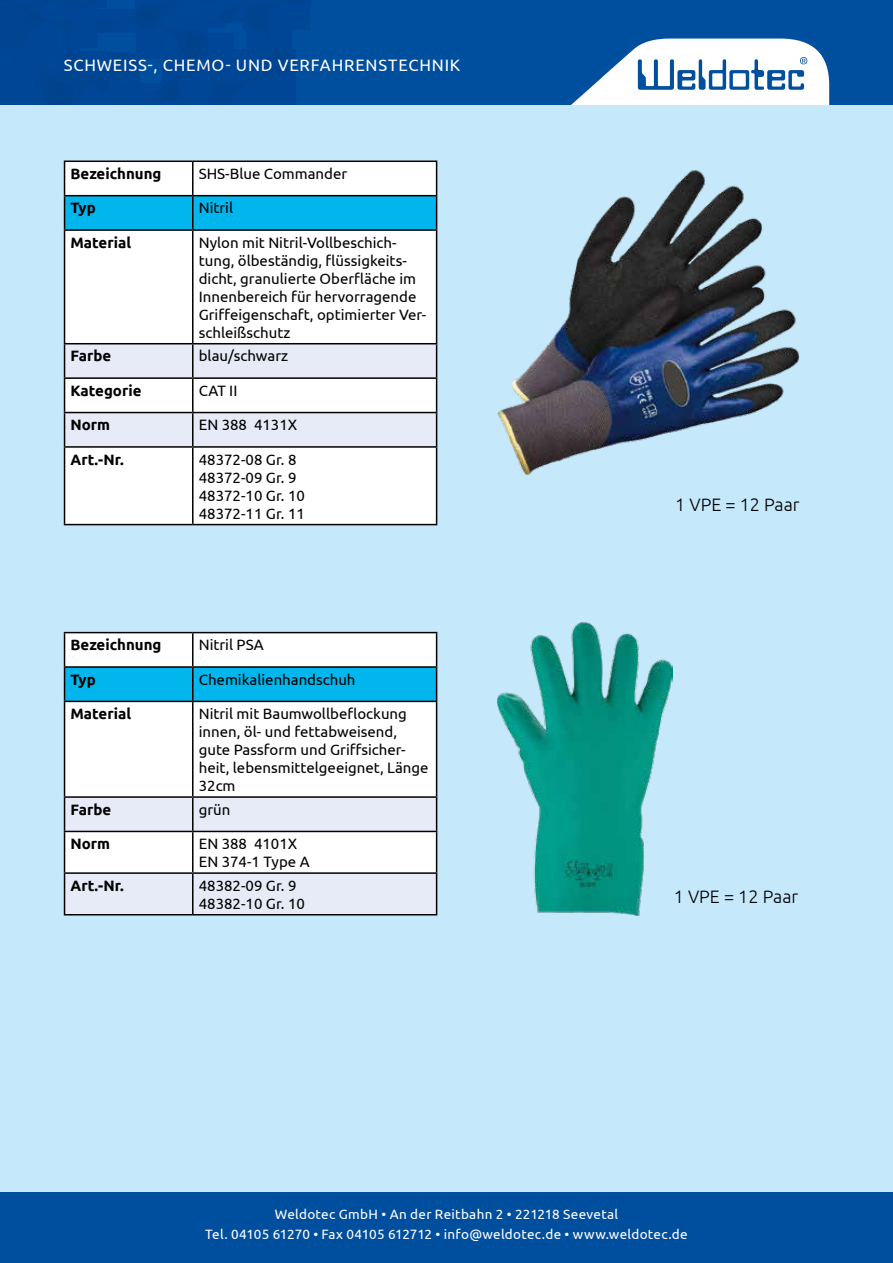
<style>
.page{position:relative;width:893px;height:1263px;background:#fff}
.page>*{position:absolute;margin:0;border:0;box-sizing:border-box;transform-origin:0 0}
.t1{font:300 18px "Ubuntu";color:#000}
.t2{font:16.5px "Ubuntu";letter-spacing:.05em;color:#fff}
.t3{font:15px/18px "Ubuntu";color:#000}
.t4{font:700 15px "Ubuntu";color:#000}
.t5{font:13.5px/19.5px "Ubuntu";letter-spacing:.02em;color:#fff;text-align:center}
</style>
<div class="page">
<div style="left:0;top:101px;width:893px;height:1091px;background:#c5e8fa"></div>
<div style="left:0;top:1192px;width:893px;height:71px;background:#004f9f"></div>
<div style="left:0;top:0;width:893px;height:104px;background:#004f9f"></div>
<svg style="left:0;top:0;width:306px;height:104px"></svg>
<svg style="left:571px;top:39px;width:258px;height:66px"></svg>
<div style="left:65px;top:162px;width:371px;height:362px;background:#fff"></div>
<div style="left:65px;top:196px;width:371px;height:33px;background:#00b6ed"></div>
<svg style="left:65px;top:344px;width:371px;height:102px;background:#eaecf5"></svg>
<hr style="left:64px;top:161px;width:129px;height:1px;background:#000">
<hr style="left:64px;top:162px;width:1px;height:33px;background:#000">
<hr style="left:193px;top:161px;width:244px;height:1px;background:#000">
<hr style="left:192px;top:162px;width:2px;height:33px;background:#000">
<hr style="left:436px;top:162px;width:1px;height:33px;background:#000">
<hr style="left:64px;top:195px;width:129px;height:1px;background:#000">
<hr style="left:64px;top:196px;width:1px;height:33px;background:#000">
<hr style="left:193px;top:195px;width:244px;height:1px;background:#000">
<hr style="left:192px;top:196px;width:2px;height:33px;background:#000">
<hr style="left:436px;top:196px;width:1px;height:33px;background:#000">
<hr style="left:64px;top:229px;width:129px;height:2px;background:#000">
<hr style="left:64px;top:231px;width:1px;height:112px;background:#000">
<hr style="left:193px;top:229px;width:244px;height:2px;background:#000">
<hr style="left:192px;top:231px;width:2px;height:112px;background:#000">
<hr style="left:436px;top:231px;width:1px;height:112px;background:#000">
<hr style="left:64px;top:343px;width:129px;height:1px;background:#000">
<hr style="left:64px;top:344px;width:1px;height:33px;background:#000">
<hr style="left:193px;top:343px;width:244px;height:1px;background:#000">
<hr style="left:192px;top:344px;width:2px;height:33px;background:#000">
<hr style="left:436px;top:344px;width:1px;height:33px;background:#000">
<hr style="left:64px;top:377px;width:129px;height:2px;background:#000">
<hr style="left:64px;top:379px;width:1px;height:33px;background:#000">
<hr style="left:193px;top:377px;width:244px;height:2px;background:#000">
<hr style="left:192px;top:379px;width:2px;height:33px;background:#000">
<hr style="left:436px;top:379px;width:1px;height:33px;background:#000">
<hr style="left:64px;top:412px;width:129px;height:1px;background:#000">
<hr style="left:64px;top:413px;width:1px;height:33px;background:#000">
<hr style="left:193px;top:412px;width:244px;height:1px;background:#000">
<hr style="left:192px;top:413px;width:2px;height:33px;background:#000">
<hr style="left:436px;top:413px;width:1px;height:33px;background:#000">
<hr style="left:64px;top:446px;width:129px;height:2px;background:#000">
<hr style="left:64px;top:448px;width:1px;height:76px;background:#000">
<hr style="left:193px;top:446px;width:244px;height:2px;background:#000">
<hr style="left:192px;top:448px;width:2px;height:76px;background:#000">
<hr style="left:436px;top:448px;width:1px;height:76px;background:#000">
<hr style="left:64px;top:524px;width:129px;height:1px;background:#000">
<hr style="left:193px;top:524px;width:244px;height:1px;background:#000">
<img style="left:497px;top:170px;width:303px;height:306px">
<img style="left:497px;top:622px;width:175px;height:293px">
<div style="left:65px;top:633px;width:371px;height:163px;background:#fff"></div>
<div style="left:65px;top:668px;width:371px;height:33px;background:#00b6ed"></div>
<svg style="left:65px;top:798px;width:371px;height:116px;background:#eef0f8"></svg>
<hr style="left:64px;top:632px;width:129px;height:1px;background:#000">
<hr style="left:64px;top:633px;width:1px;height:33px;background:#000">
<hr style="left:193px;top:632px;width:244px;height:1px;background:#000">
<hr style="left:192px;top:633px;width:2px;height:33px;background:#000">
<hr style="left:436px;top:633px;width:1px;height:33px;background:#000">
<hr style="left:64px;top:666px;width:129px;height:2px;background:#000">
<hr style="left:64px;top:668px;width:1px;height:33px;background:#000">
<hr style="left:193px;top:666px;width:244px;height:2px;background:#000">
<hr style="left:192px;top:668px;width:2px;height:33px;background:#000">
<hr style="left:436px;top:668px;width:1px;height:33px;background:#000">
<hr style="left:64px;top:701px;width:129px;height:1px;background:#000">
<hr style="left:64px;top:702px;width:1px;height:94px;background:#000">
<hr style="left:193px;top:701px;width:244px;height:1px;background:#000">
<hr style="left:192px;top:702px;width:2px;height:94px;background:#000">
<hr style="left:436px;top:702px;width:1px;height:94px;background:#000">
<hr style="left:64px;top:796px;width:129px;height:2px;background:#000">
<hr style="left:64px;top:798px;width:1px;height:33px;background:#000">
<hr style="left:193px;top:796px;width:244px;height:2px;background:#000">
<hr style="left:192px;top:798px;width:2px;height:33px;background:#000">
<hr style="left:436px;top:798px;width:1px;height:33px;background:#000">
<hr style="left:64px;top:831px;width:129px;height:1px;background:#000">
<hr style="left:64px;top:832px;width:1px;height:40px;background:#000">
<hr style="left:193px;top:831px;width:244px;height:1px;background:#000">
<hr style="left:192px;top:832px;width:2px;height:40px;background:#000">
<hr style="left:436px;top:832px;width:1px;height:40px;background:#000">
<hr style="left:64px;top:872px;width:129px;height:2px;background:#000">
<hr style="left:64px;top:874px;width:1px;height:40px;background:#000">
<hr style="left:193px;top:872px;width:244px;height:2px;background:#000">
<hr style="left:192px;top:874px;width:2px;height:40px;background:#000">
<hr style="left:436px;top:874px;width:1px;height:40px;background:#000">
<hr style="left:64px;top:914px;width:129px;height:1px;background:#000">
<hr style="left:193px;top:914px;width:244px;height:1px;background:#000">
<p class="t2" style="left:64px;top:55px;width:398px">SCHWEISS-, CHEMO- UND VERFAHRENSTECHNIK</p>
<p class="t4" style="left:71px;top:164px;width:92px">Bezeichnung</p>
<p class="t3" style="left:199px;top:164px;width:150px">SHS-Blue Commander</p>
<p class="t4" style="left:71px;top:199px;width:27px">Typ</p>
<p class="t3" style="left:199px;top:198px;width:36px">Nitril</p>
<p class="t4" style="left:71px;top:233px;width:62px">Material</p>
<p class="t3" style="left:199px;top:233px;width:229px">Nylon mit Nitril-Vollbeschich&shy;tung, ölbeständig, flüssigkeits&shy;dicht, granulierte Oberfläche im<br>Innenbereich für hervorragende<br>Griffeigenschaft, optimierter Ver&shy;schleißschutz</p>
<p class="t4" style="left:71px;top:347px;width:42px">Farbe</p>
<p class="t3" style="left:199px;top:347px;width:91px">blau/schwarz</p>
<p class="t4" style="left:71px;top:381px;width:72px">Kategorie</p>
<p class="t3" style="left:199px;top:381px;width:40px">CAT II</p>
<p class="t4" style="left:71px;top:416px;width:41px">Norm</p>
<p class="t3" style="left:199px;top:415px;width:100px">EN 388 4131X</p>
<p class="t4" style="left:71px;top:450px;width:55px">Art.-Nr.</p>
<p class="t3" style="left:199px;top:450px;width:108px">48372-08 Gr. 8<br>48372-09 Gr. 9<br>48372-10 Gr. 10<br>48372-11 Gr. 11</p>
<p class="t4" style="left:71px;top:636px;width:92px">Bezeichnung</p>
<p class="t3" style="left:199px;top:635px;width:66px">Nitril PSA</p>
<p class="t4" style="left:71px;top:670px;width:27px">Typ</p>
<p class="t3" style="left:199px;top:670px;width:158px">Chemikalienhandschuh</p>
<p class="t4" style="left:71px;top:705px;width:62px">Material</p>
<p class="t3" style="left:199px;top:704px;width:231px">Nitril mit Baumwollbeflockung innen, öl- und fettabweisend, gute Passform und Griffsicher&shy;heit, lebensmittelgeeignet, Länge<br>32cm</p>
<p class="t4" style="left:71px;top:800px;width:42px">Farbe</p>
<p class="t3" style="left:199px;top:800px;width:33px">grün</p>
<p class="t4" style="left:71px;top:835px;width:41px">Norm</p>
<p class="t3" style="left:199px;top:834px;width:112px">EN 388 4101X<br>EN 374-1 Type A</p>
<p class="t4" style="left:71px;top:876px;width:55px">Art.-Nr.</p>
<p class="t3" style="left:199px;top:876px;width:108px">48382-09 Gr. 9<br>48382-10 Gr. 10</p>
<p class="t1" style="left:675px;top:494px;width:126px">1 VPE = 12 Paar</p>
<p class="t1" style="left:674px;top:886px;width:126px">1 VPE = 12 Paar</p>
<p class="t5" style="left:205px;top:1204px;width:484px">Weldotec GmbH • An der Reitbahn 2 • 221218 Seevetal<br>Tel. 04105 61270 • Fax 04105 612712 • info@weldotec.de • www.weldotec.de</p>
</div>
